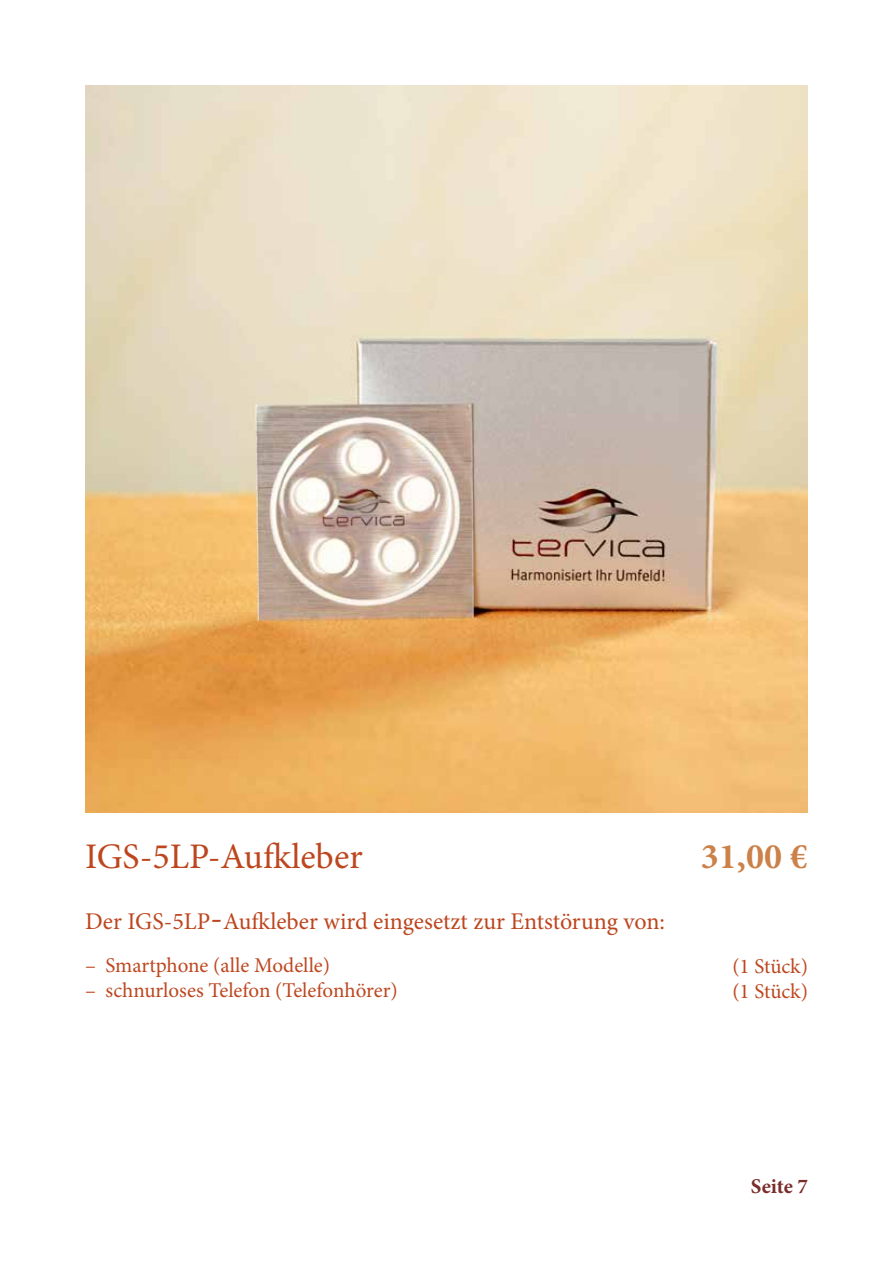
<style>
.page{position:relative;width:893px;height:1263px;background:#fff}
.page>*{position:absolute;margin:0;border:0;box-sizing:border-box;transform-origin:0 0}
.t1{font:36px "Minion Pro";color:#bd461e}
.t2{font:700 36px "Minion Pro";color:#cc8148}
.t3{font:24px "Minion Pro";color:#bd461e}
.t4{font:21px/25.2px "Minion Pro";letter-spacing:-.005em;color:#bd461e}
.t5{font:700 21px "Minion Pro";letter-spacing:-.005em;color:#792c2a}
.s1{font-size:36px}
</style>
<div class="page">
<img style="left:85px;top:85px;width:723px;height:727px">
<h1 class="t1" style="left:85px;top:832px;width:279px">IGS-5LP-Aufkleber</h1>
<h1 class="t2" style="left:701px;top:831px;width:108px">31,00 €</h1>
<p class="t3" style="left:85px;top:905px;width:581px">Der IGS-5LP<span class="s1">-</span>Aufkleber wird eingesetzt zur Entstörung von:</p>
<p class="t4" style="left:85px;top:953px;width:247px">– Smartphone (alle Modelle)</p>
<p class="t4" style="left:85px;top:978px;width:314px">– schnurloses Telefon (Telefonhörer)</p>
<p class="t4" style="left:732px;top:954px;width:77px">(1 Stück) (1 Stück)</p>
<p class="t5" style="left:751px;top:1172px;width:59px">Seite 7</p>
</div>
